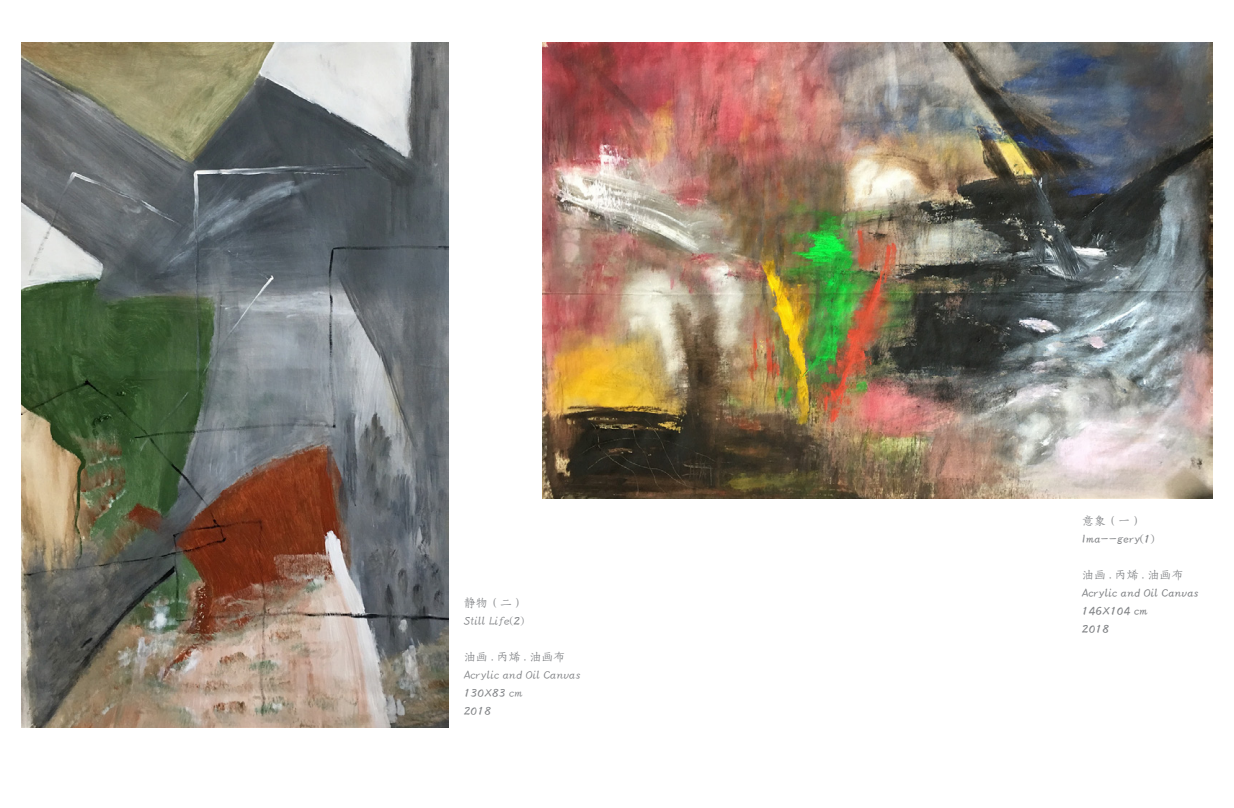
<style>
.page{position:relative;width:1234px;height:808px;background:#fff}
.page>*{position:absolute;margin:0;border:0;box-sizing:border-box;transform-origin:0 0}
.t1{font:500 12px "MHG Hagoromo THK";letter-spacing:.01em;color:#808285}
.t2{font:300 12px "MHG Hagoromo THK";letter-spacing:.01em;color:#808285}
.t3{font:12px "FZYINGXUEJW GB1 0";letter-spacing:.01em;color:#808285}
</style>
<div class="page">
<img style="left:21px;top:43px;width:428px;height:684px">
<img style="left:542px;top:43px;width:670px;height:455px">
<p class="t3" style="left:463px;top:596px;width:62px">静物（二）</p>
<p class="t2" style="left:463px;top:613px;width:62px">Still Life(2)</p>
<p class="t3" style="left:463px;top:650px;width:103px">油画 . 丙烯 . 油画布</p>
<p class="t2" style="left:463px;top:667px;width:118px">Acrylic and Oil Canvas</p>
<p class="t2" style="left:463px;top:685px;width:60px">130X83 cm</p>
<p class="t2" style="left:463px;top:703px;width:29px">2018</p>
<p class="t3" style="left:1081px;top:514px;width:62px">意象（一）</p>
<p class="t1" style="left:1081px;top:531px;width:74px">Ima--gery(1)</p>
<p class="t3" style="left:1081px;top:568px;width:103px">油画 . 丙烯 . 油画布</p>
<p class="t1" style="left:1081px;top:585px;width:118px">Acrylic and Oil Canvas</p>
<p class="t1" style="left:1081px;top:603px;width:67px">146X104 cm</p>
<p class="t1" style="left:1081px;top:621px;width:29px">2018</p>
</div>
